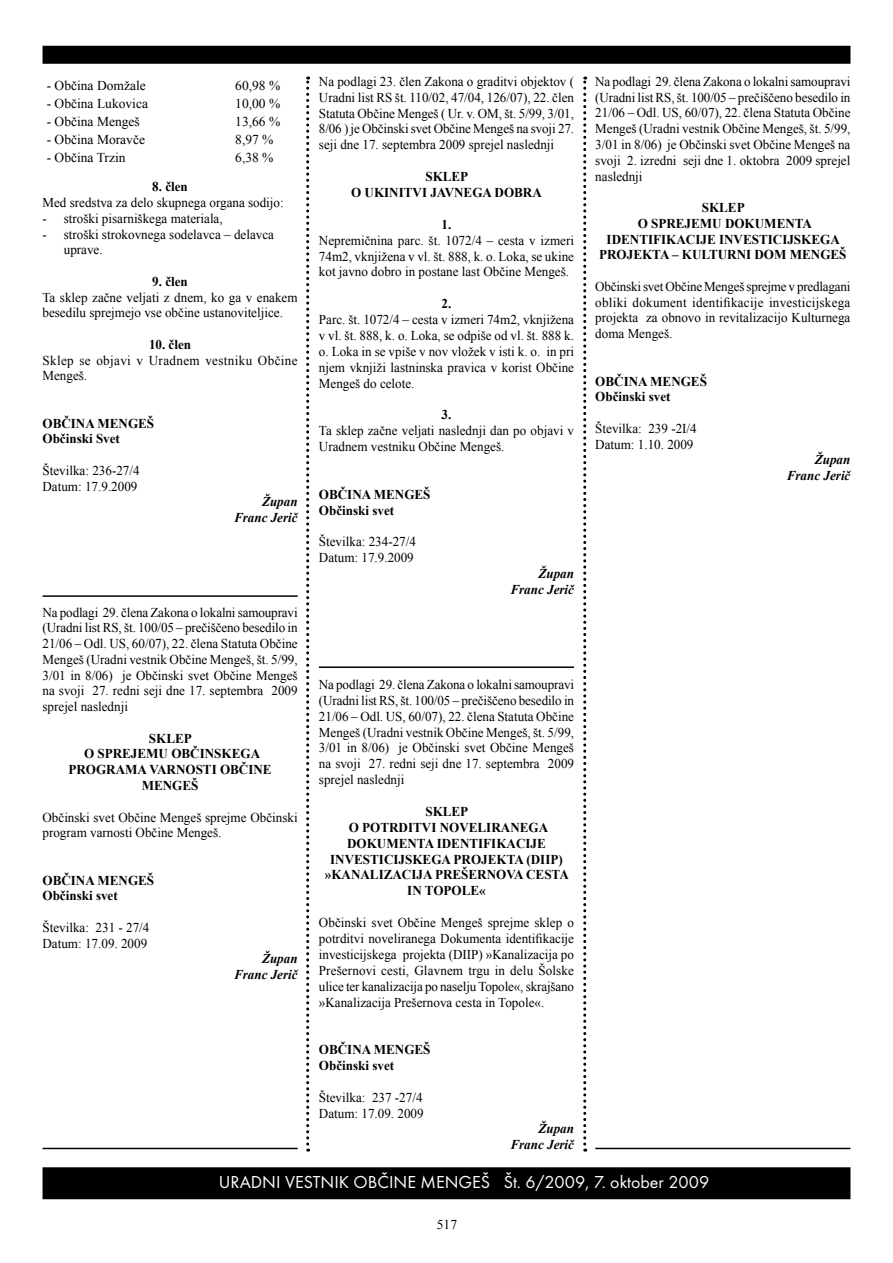
<style>
.page{position:relative;width:893px;height:1263px;background:#fff}
.page>*{position:absolute;margin:0;border:0;box-sizing:border-box;transform-origin:0 0}
.t1{font:18px "Futura TEE";color:#fff}
.t2{font:13.5px/15.9px "Times New Roman";color:#000}
.t3{font:700 13.5px/15.8px "Times New Roman";color:#000}
.t4{font:italic 700 13.5px/15.8px "Times New Roman";color:#000;text-align:right}
.t5{font:13.5px/15.8px "Times New Roman";letter-spacing:.03em;color:#000}
</style>
<div class="page">
<div style="left:43px;top:1168px;width:807px;height:30px;background:#000"></div>
<div style="left:43px;top:1167px;width:807px;height:32px;border:2px solid #000"></div>
<div style="left:43px;top:46px;width:807px;height:18px;background:#000"></div>
<svg style="left:306px;top:77px;width:3px;height:1074px"></svg>
<svg style="left:583px;top:77px;width:3px;height:1074px"></svg>
<hr style="left:319px;top:666px;width:255px;height:2px;background:#000">
<hr style="left:43px;top:1148px;width:255px;height:1px;background:#000">
<hr style="left:595px;top:1148px;width:255px;height:1px;background:#000">
<hr style="left:43px;top:595px;width:255px;height:2px;background:#000">
<p class="t2" style="left:47px;top:77px;width:100px">- Občina Domžale</p>
<p class="t2" style="left:235px;top:77px;width:46px">60,98 %</p>
<p class="t2" style="left:47px;top:95px;width:103px">- Občina Lukovica</p>
<p class="t2" style="left:235px;top:95px;width:46px">10,00 %</p>
<p class="t2" style="left:47px;top:113px;width:94px">- Občina Mengeš</p>
<p class="t2" style="left:235px;top:113px;width:46px">13,66 %</p>
<p class="t2" style="left:47px;top:131px;width:100px">- Občina Moravče</p>
<p class="t2" style="left:235px;top:131px;width:40px">8,97 %</p>
<p class="t2" style="left:47px;top:149px;width:80px">- Občina Trzin</p>
<p class="t2" style="left:235px;top:149px;width:40px">6,38 %</p>
<p class="t3" style="left:152px;top:179px;width:37px">8. člen</p>
<p class="t2" style="left:43px;top:194px;width:243px">Med sredstva za delo skupnega organa sodijo:</p>
<p class="t2" style="left:43px;top:210px;width:182px">- stroški pisarniškega materiala,</p>
<p class="t2" style="left:64px;top:226px;width:212px;text-indent:-21px">- stroški strokovnega sodelavca – delavca uprave.</p>
<p class="t3" style="left:152px;top:273px;width:37px">9. člen</p>
<p class="t2" style="left:43px;top:289px;width:257px">Ta sklep začne veljati z dnem, ko ga v enakem besedilu sprejmejo vse občine ustanoviteljice.</p>
<p class="t3" style="left:149px;top:336px;width:44px">10. člen</p>
<p class="t5" style="left:43px;top:352px;width:257px">Sklep se objavi v Uradnem vestniku Občine<br>Mengeš.</p>
<p class="t3" style="left:43px;top:415px;width:113px">OBČINA MENGEŠ<br>Občinski Svet</p>
<p class="t2" style="left:43px;top:462px;width:99px">Številka: 236-27/4<br>Datum: 17.9.2009</p>
<p class="t4" style="left:234px;top:494px;width:65px">Župan<br>Franc Jerič</p>
<p class="t2" style="left:43px;top:604px;width:257px;text-align:justify">Na podlagi 29. člena Zakona o lokalni samoupravi (Uradni list RS, št. 100/05 – prečiščeno besedilo in 21/06 – Odl. US, 60/07), 22. člena Statuta Občine Mengeš (Uradni vestnik Občine Mengeš, št. 5/99, 3/01 in 8/06) je Občinski svet Občine Mengeš na svoji 27. redni seji dne 17. septembra 2009 sprejel naslednji</p>
<p class="t3" style="left:68px;top:730px;width:205px;text-align:center">SKLEP<br>O SPREJEMU OBČINSKEGA<br>PROGRAMA VARNOSTI OBČINE<br>MENGEŠ</p>
<p class="t2" style="left:43px;top:809px;width:257px">Občinski svet Občine Mengeš sprejme Občinski program varnosti Občine Mengeš.</p>
<p class="t3" style="left:43px;top:872px;width:113px">OBČINA MENGEŠ<br>Občinski svet</p>
<p class="t2" style="left:43px;top:919px;width:108px">Številka: 231 - 27/4<br>Datum: 17.09. 2009</p>
<p class="t4" style="left:234px;top:950px;width:65px">Župan<br>Franc Jerič</p>
<p class="t2" style="left:319px;top:73px;width:257px;text-align:justify">Na podlagi 23. člen Zakona o graditvi objektov ( Uradni list RS št. 110/02, 47/04, 126/07), 22. člen Statuta Občine Mengeš ( Ur. v. OM, št. 5/99, 3/01, 8/06 ) je Občinski svet Občine Mengeš na svoji 27. seji dne 17. septembra 2009 sprejel naslednji</p>
<p class="t3" style="left:425px;top:168px;width:44px">SKLEP</p>
<p class="t3" style="left:351px;top:184px;width:23px">o ukinitvi</p>
<p class="t3" style="left:430px;top:184px;width:10px">javnega</p>
<p class="t3" style="left:495px;top:184px;width:11px">dobra</p>
<p class="t3" style="left:442px;top:216px;width:11px">1.</p>
<p class="t2" style="left:319px;top:232px;width:257px;text-align:justify">Nepremičnina parc. št. 1072/4 – cesta v izmeri 74m2, vknjižena v vl. št. 888, k. o. Loka, se ukine kot javno dobro in postane last Občine Mengeš.</p>
<p class="t3" style="left:442px;top:296px;width:11px">2.</p>
<p class="t2" style="left:319px;top:311px;width:257px;text-align:justify">Parc. št. 1072/4 – cesta v izmeri 74m2, vknjižena v vl. št. 888, k. o. Loka, se odpiše od vl. št. 888 k. o. Loka in se vpiše v nov vložek v isti k. o. in pri njem vknjiži lastninska pravica v korist Občine Mengeš do celote.</p>
<p class="t3" style="left:442px;top:407px;width:11px">3.</p>
<p class="t2" style="left:319px;top:423px;width:257px">Ta sklep začne veljati naslednji dan po objavi v<br>Uradnem vestniku Občine Mengeš.</p>
<p class="t3" style="left:319px;top:486px;width:113px">OBČINA MENGEŠ<br>Občinski svet</p>
<p class="t2" style="left:319px;top:534px;width:99px">Številka: 234-27/4<br>Datum: 17.9.2009</p>
<p class="t4" style="left:510px;top:565px;width:65px">Župan<br>Franc Jerič</p>
<p class="t2" style="left:319px;top:676px;width:257px;text-align:justify">Na podlagi 29. člena Zakona o lokalni samoupravi (Uradni list RS, št. 100/05 – prečiščeno besedilo in 21/06 – Odl. US, 60/07), 22. člena Statuta Občine Mengeš (Uradni vestnik Občine Mengeš, št. 5/99, 3/01 in 8/06) je Občinski svet Občine Mengeš na svoji 27. redni seji dne 17. septembra 2009 sprejel naslednji</p>
<p class="t3" style="left:325px;top:803px;width:245px;text-align:center">SKLEP<br>O POTRDITVI NOVELIRANEGA<br>DOKUMENTA IDENTIFIKACIJE<br>INVESTICIJSKEGA PROJEKTA (DIIP) »KANALIZACIJA PREŠERNOVA CESTA<br>IN TOPOLE«</p>
<p class="t2" style="left:319px;top:914px;width:257px;text-align:justify">Občinski svet Občine Mengeš sprejme sklep o potrditvi noveliranega Dokumenta identifikacije investicijskega projekta (DIIP) »Kanalizacija po Prešernovi cesti, Glavnem trgu in delu Šolske ulice ter kanalizacija po naselju Topole«, skrajšano »Kanalizacija Prešernova cesta in Topole«.</p>
<p class="t3" style="left:319px;top:1041px;width:113px">OBČINA MENGEŠ<br>Občinski svet</p>
<p class="t2" style="left:319px;top:1089px;width:106px">Številka: 237 -27/4<br>Datum: 17.09. 2009</p>
<p class="t4" style="left:510px;top:1120px;width:65px">Župan<br>Franc Jerič</p>
<p class="t2" style="left:595px;top:73px;width:257px;text-align:justify">Na podlagi 29. člena Zakona o lokalni samoupravi (Uradni list RS, št. 100/05 – prečiščeno besedilo in 21/06 – Odl. US, 60/07), 22. člena Statuta Občine Mengeš (Uradni vestnik Občine Mengeš, št. 5/99, 3/01 in 8/06) je Občinski svet Občine Mengeš na svoji 2. izredni seji dne 1. oktobra 2009 sprejel naslednji</p>
<p class="t3" style="left:599px;top:199px;width:249px;text-align:center">SKLEP<br>O SPREJEMU DOKUMENTA<br>IDENTIFIKACIJE INVESTICIJSKEGA<br>PROJEKTA – KULTURNI DOM MENGEŠ</p>
<p class="t2" style="left:595px;top:278px;width:257px;text-align:justify">Občinski svet Občine Mengeš sprejme v predlagani obliki dokument identifikacije investicijskega projekta za obnovo in revitalizacijo Kulturnega doma Mengeš.</p>
<p class="t3" style="left:595px;top:373px;width:113px">OBČINA MENGEŠ<br>Občinski svet</p>
<p class="t2" style="left:595px;top:420px;width:103px">Številka: 239 -2I/4<br>Datum: 1.10. 2009</p>
<p class="t4" style="left:787px;top:452px;width:65px">Župan<br>Franc Jerič</p>
<h1 class="t1" style="left:219px;top:1171px;width:492px">URADNI VESTNIK OBČINE MENGEŠ Št. 6/2009, 7. oktober 2009</h1>
<p class="t2" style="left:437px;top:1217px;width:22px">517</p>
</div>
